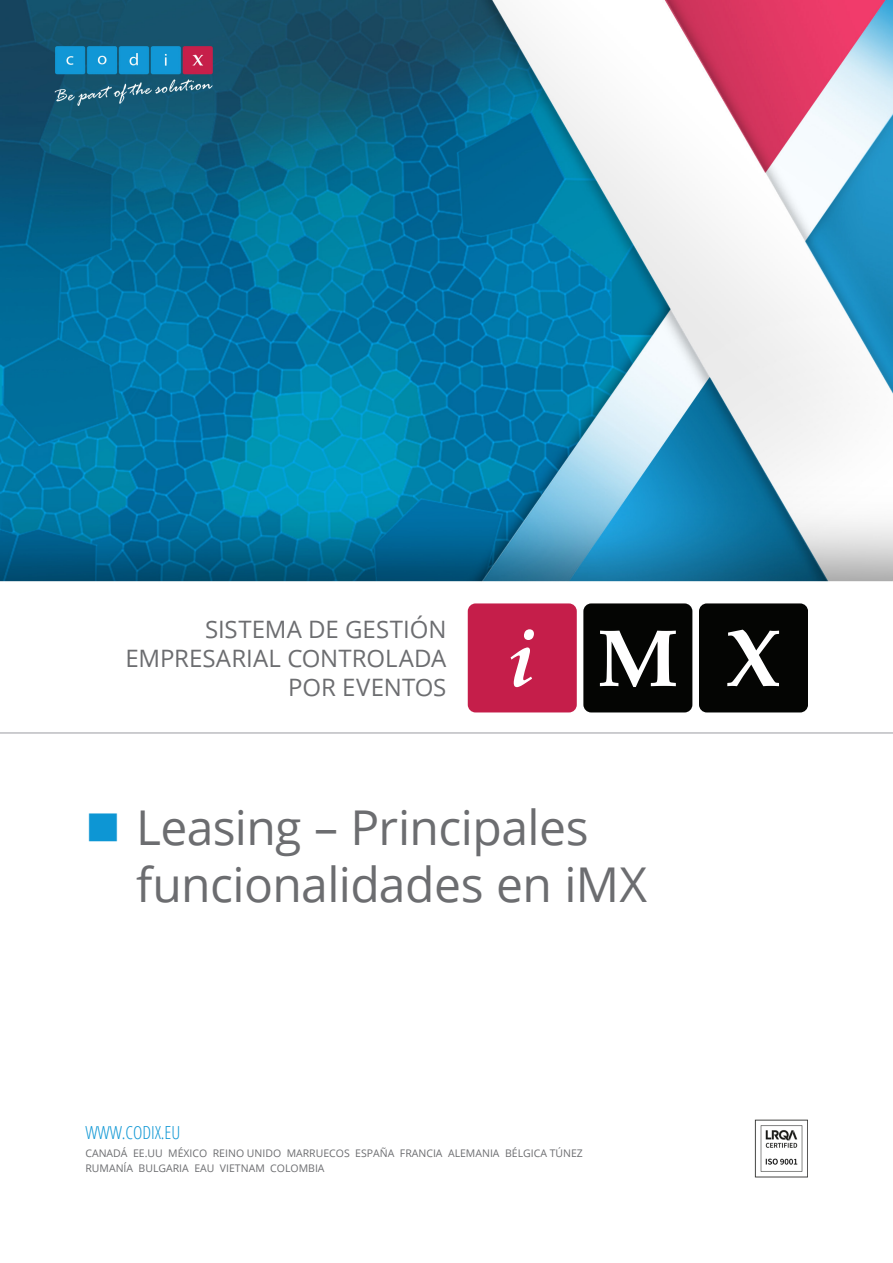
<style>
.page{position:relative;width:893px;height:1263px;background:#fff}
.page>*{position:absolute;margin:0;border:0;box-sizing:border-box;transform-origin:0 0}
.t1{font:48px "Open Sans";letter-spacing:-.01em;color:#6c6d70}
.iMX_title{font:24px/28.8px "Open Sans";color:#6c6d70;text-align:right}
.countries{font:300 condensed 18px "Open Sans";letter-spacing:-.005em;color:#0d96d4}
.countries-2{font:10.5px/15px "Open Sans";color:#6c6d70}
</style>
<div class="page">
<img style="left:0;top:0;width:893px;height:582px">
<div style="left:468px;top:603px;width:109px;height:109px;background:#c51e4a"></div>
<svg style="left:583px;top:603px;width:109px;height:109px;background:#2e2e2d"></svg>
<svg style="left:699px;top:603px;width:109px;height:109px;background:#1d1d1c"></svg>
<hr style="left:0;top:732px;width:893px;height:2px;background:#bcbdc0">
<img style="left:754px;top:1119px;width:54px;height:58px">
<p class="iMX_title" style="left:126px;top:615px;width:322px">SISTEMA DE GESTIÓN<br>EMPRESARIAL CONTROLADA<br>POR EVENTOS</p>
<p class="t1" style="left:136px;top:794px;width:454px">Leasing – Principales</p>
<p class="t1" style="left:136px;top:852px;width:513px">funcionalidades en iMX</p>
<p class="countries" style="left:85px;top:1120px;width:96px">WWW.CODIX.EU</p>
<p class="countries-2" style="left:85px;top:1146px;width:499px">CANADÁ EE.UU MÉXICO REINO UNIDO MARRUECOS ESPAÑA FRANCIA ALEMANIA BÉLGICA TÚNEZ<br>RUMANÍA BULGARIA EAU VIETNAM COLOMBIA</p>
</div>
